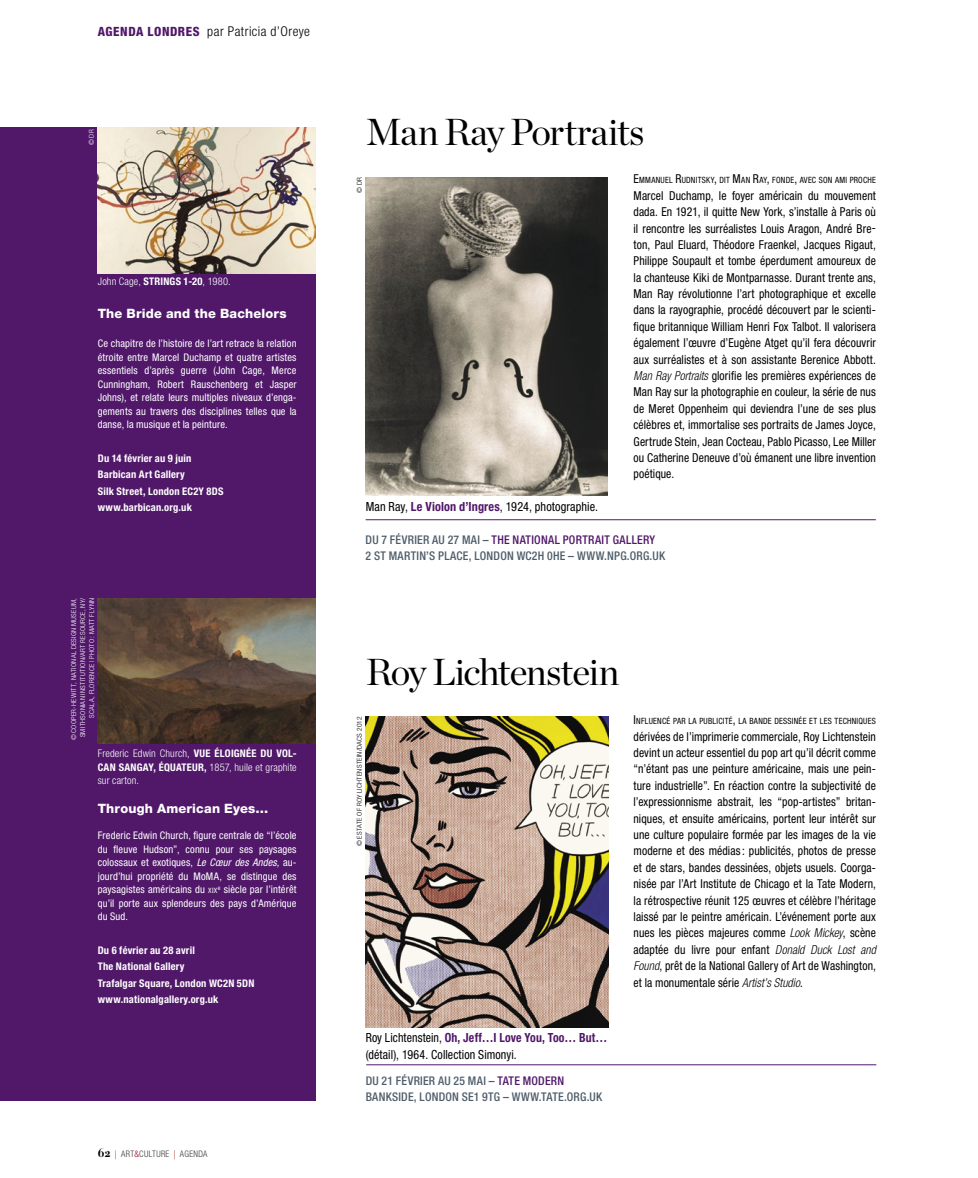
<style>
.page{position:relative;width:978px;height:1178px;background:#fff}
.page>*{position:absolute;margin:0;border:0;box-sizing:border-box;transform-origin:0 0}
.t1{font:37.5px "Chronicle Display";letter-spacing:-.025em;color:#000}
.t2{font:300 condensed 13.5px "Helvetica Neue LT Std";color:#000}
.t3{font:800 12.9px "Helvetica Neue LT Std";letter-spacing:.015em;color:#fff}
.t4{font:condensed 12.6px/16.4px "Helvetica Neue LT Std";letter-spacing:.005em;color:#000;scale:.94 1}
.t5{font:condensed 12.6px "Helvetica Neue LT Std";letter-spacing:.005em;color:#000}
.t6{font:condensed 12.3px/16.4px "Helvetica Neue LT Std";letter-spacing:.005em;color:#000;text-align:justify;scale:.95 1}
.t7{font:500 condensed 12px/16.4px "Helvetica Neue LT Std";letter-spacing:.02em;color:#4f5e6b}
.t8{font:condensed 10.5px/13.5px "Helvetica Neue LT Std";letter-spacing:.01em;color:#fff;text-align:justify}
.t9{font:700 condensed 10.5px/16.4px "Helvetica Neue LT Std";letter-spacing:.015em;color:#fff}
.t10{font:300 condensed 10.5px/13.5px "Helvetica Neue LT Std";letter-spacing:.015em;color:#fff;text-align:justify}
.t11{font:300 condensed 9px "Helvetica Neue LT Std";letter-spacing:.04em;color:#393939;scale:.95 1}
.t12{font:condensed 8.55px "Helvetica Neue LT Std";letter-spacing:.03em;color:#000;scale:.95 1}
.t13{font:300 condensed 6.75px/9px "Helvetica Neue LT Std";letter-spacing:.04em;color:#fff;text-align:right;scale:1.1 1}
.t14{font:300 condensed 6.75px "Helvetica Neue LT Std";letter-spacing:.035em;color:#000;scale:1.1 1}
.s1{font-weight:800;font-size:12.75px;color:#51186a}
.s2{font-weight:700}
.s3{font-style:italic}
.s4{font-size:7.35px}
.s5{font-family:"Bauer Bodoni Bold Os F";font-weight:400;font-stretch:normal;font-size:12.75px;color:#000}
.s6{font-family:"Helvetica BQ";font-stretch:normal;color:#af4436}
.s7{color:#a40528}
.s8{font-weight:700;color:#51186a}
.s9{font-size:12.3px}
.s10{font-weight:300;font-style:italic}
.s11{color:#51186a}
</style>
<div class="page">
<div style="left:0;top:128px;width:316px;height:973px;background:#51186a"></div>
<hr style="left:366px;top:519px;width:510px;height:1px;background:#51186a">
<hr style="left:366px;top:1064px;width:510px;height:1px;background:#51186a">
<img style="left:366px;top:717px;width:242px;height:310px">
<img style="left:98px;top:598px;width:218px;height:145px">
<img style="left:366px;top:177px;width:242px;height:319px">
<img style="left:98px;top:128px;width:218px;height:145px">
<p class="t2" style="left:98px;top:23px;width:214px"><span class="s1">AGENDA LONDRES</span> par Patricia d’Oreye</p>
<p class="t13" style="left:87px;top:145px;width:15px;rotate:-90deg">© DR</p>
<p class="t10" style="left:98px;top:274px;width:134px">John Cage, <span class="s2">Strings 1-20</span>, 1980.</p>
<p class="t3" style="left:98px;top:305px;width:190px">The Bride and the Bachelors</p>
<p class="t8" style="left:98px;top:337px;width:200px">Ce chapitre de l’histoire de l’art retrace la relation étroite entre Marcel Duchamp et quatre artistes essentiels d’après guerre (John Cage, Merce Cunningham, Robert Rauschenberg et Jasper Johns), et relate leurs multiples niveaux d’enga&shy;gements au travers des disciplines telles que la danse, la musique et la peinture.</p>
<p class="t9" style="left:98px;top:450px;width:127px">Du 14 février au 9 juin<br>Barbican Art Gallery<br>Silk Street, London EC2Y 8DS www.barbican.org.uk</p>
<p class="t13" style="left:69px;top:740px;width:131px;rotate:-90deg">© Cooper-Hewitt, National Design Museum,<br>Smithsonian Institution/Art Resource, NY/<br>Scala, Florence | Photo: Matt Flynn</p>
<p class="t10" style="left:98px;top:746px;width:201px">Frederic Edwin Church, <span class="s2">Vue éloignée du vol&shy;can Sangay, Équateur,</span> 1857, huile et graphite sur carton.</p>
<p class="t3" style="left:98px;top:801px;width:172px">Through American Eyes…</p>
<p class="t8" style="left:98px;top:828px;width:200px">Frederic Edwin Church, figure centrale de “l’école du fleuve Hudson”, connu pour ses paysages colossaux et exotiques, <span class="s3">Le Cœur des Andes,</span> au&shy;jourd’hui propriété du MoMA, se distingue des paysagistes américains du <span class="s4">XIX</span><sup>e</sup> siècle par l’intérêt qu’il porte aux splendeurs des pays d’Amérique du Sud.</p>
<p class="t9" style="left:98px;top:942px;width:157px">Du 6 février au 28 avril<br>The National Gallery<br>Trafalgar Square, London WC2N 5DN www.nationalgallery.org.uk</p>
<p class="t11" style="left:98px;top:1148px;width:117px"><span class="s5">62</span> <span class="s6">|</span> art<span class="s7">&amp;</span>culture <span class="s6">|</span> agenda</p>
<h1 class="t1" style="left:366px;top:103px;width:280px">Man Ray Portraits</h1>
<p class="t14" style="left:355px;top:193px;width:15px;rotate:-90deg">© DR</p>
<p class="t5" style="left:366px;top:499px;width:234px">Man Ray, <span class="s8">Le Violon d’Ingres</span>, 1924, photographie.</p>
<p class="t12" style="left:634px;top:175px;width:257px"><span class="s9">E</span>MMANUEL <span class="s9">R</span>UDNITSKY<span class="s9">,</span> DIT <span class="s9">M</span>AN <span class="s9">R</span>AY<span class="s9">,</span> FONDE<span class="s9">,</span> AVEC SON AMI PROCHE</p>
<p class="t6" style="left:634px;top:187px;width:257px">Marcel Duchamp, le foyer américain du mouvement dada. En 1921, il quitte New York, s’installe à Paris où il rencontre les surréalistes Louis Aragon, André Bre&shy;ton, Paul Eluard, Théodore Fraenkel, Jacques Rigaut, Philippe Soupault et tombe éperdument amoureux de la chanteuse Kiki de Montparnasse. Durant trente ans, Man Ray révolutionne l’art photographique et excelle dans la rayographie, procédé découvert par le scienti&shy;fique britannique William Henri Fox Talbot. Il valorisera également l’œuvre d’Eugène Atget qu’il fera découvrir aux surréalistes et à son assistante Berenice Abbott.<br><span class="s10">Man Ray Portraits</span> glorifie les premières expériences de Man Ray sur la photographie en couleur, la série de nus de Meret Oppenheim qui deviendra l’une de ses plus célèbres et, immortalise ses portraits de James Joyce, Gertrude Stein, Jean Cocteau, Pablo Picasso, Lee Miller ou Catherine Deneuve d’où émanent une libre invention poétique.</p>
<p class="t7" style="left:366px;top:531px;width:301px">DU 7 FÉVRIER AU 27 MAI – <span class="s11">TH E NATIONAL PORTRAIT GALLERY<br></span>2 ST MARTIN’S PLACE, LONDON WC2H 0HE – WWW.NPG.ORG.UK</p>
<h1 class="t1" style="left:366px;top:643px;width:255px">Roy Lichtenstein</h1>
<p class="t14" style="left:355px;top:846px;width:119px;rotate:-90deg">© Estate of Roy Lichtenstein/DACS 2012</p>
<p class="t12" style="left:634px;top:716px;width:257px"><span class="s9">I</span> NFLUENCÉ PAR LA PUBLICITÉ<span class="s9">,</span> LA BANDE DESSINÉE ET LES TECHNIQUES</p>
<p class="t6" style="left:634px;top:728px;width:257px">dérivées de l’imprimerie commerciale, Roy Lichtenstein devint un acteur essentiel du pop art qu’il décrit comme “n’étant pas une peinture américaine, mais une pein&shy;ture industrielle”. En réaction contre la subjectivité de l’expressionnisme abstrait, les “pop-artistes” britan&shy;niques, et ensuite américains, portent leur intérêt sur une culture populaire formée par les images de la vie moderne et des médias : publicités, photos de presse et de stars, bandes dessinées, objets usuels. Coorga&shy;nisée par l’Art Institute de Chicago et la Tate Modern, la rétrospective réunit 125 œuvres et célèbre l’héritage laissé par le peintre américain. L’événement porte aux nues les pièces majeures comme <span class="s10">Look Mickey</span>, scène adaptée du livre pour enfant <span class="s10">Donald Duck Lost and Found</span>, prêt de la National Gallery of Art de Washington, et la monumentale série <span class="s10">Artist’s Studio</span>.</p>
<p class="t4" style="left:366px;top:1030px;width:258px">Roy Lichtenstein, <span class="s8">Oh, Jeff…I Love You, Too… But… </span>(détail), 1964. Collection Simonyi.</p>
<p class="t7" style="left:366px;top:1072px;width:238px">DU 21 FÉVRIER AU 25 MAI – <span class="s11">TATE MODERN<br></span>BANKSIDE, LONDON SE1 9TG – WWW.TATE.ORG.UK</p>
</div>
